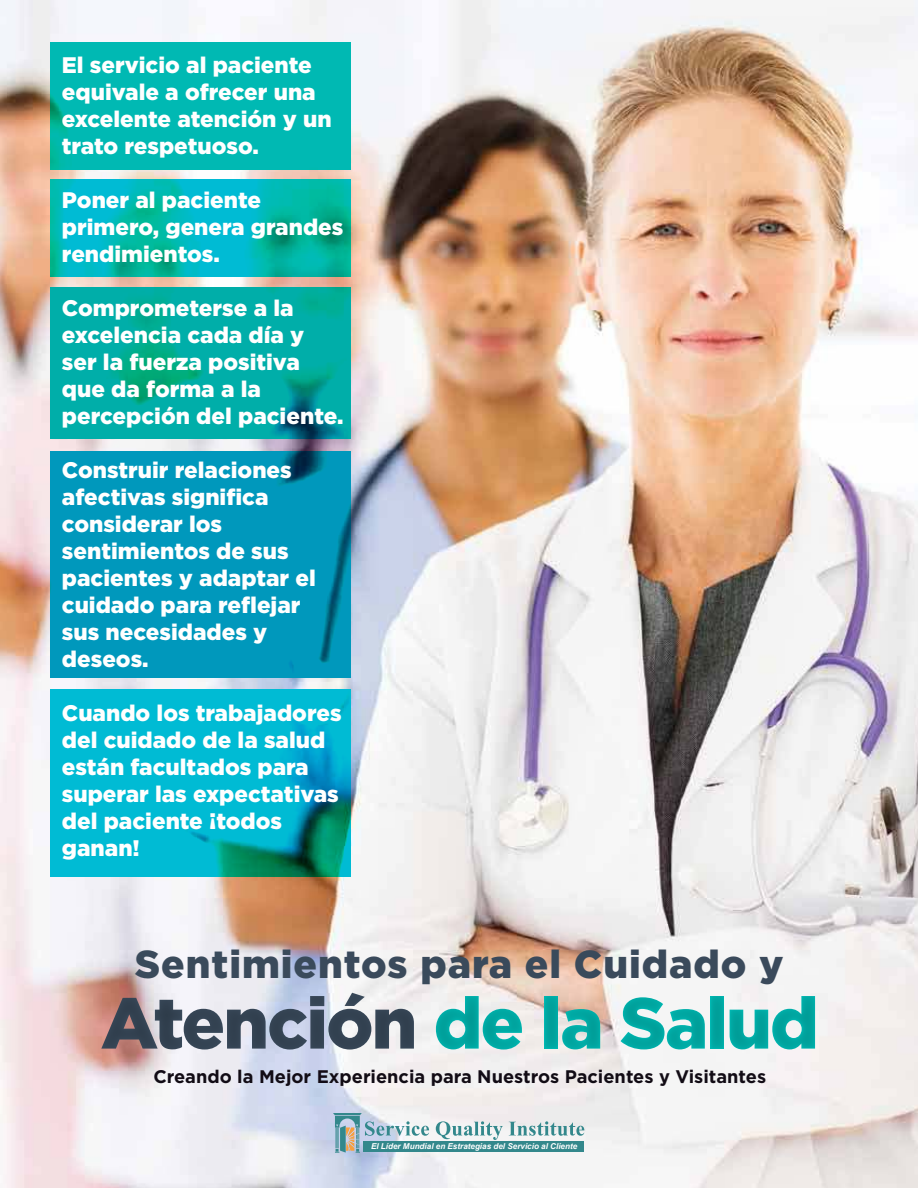
<style>
.page{position:relative;width:918px;height:1188px;background:#fff}
.page>*{position:absolute;margin:0;border:0;box-sizing:border-box;transform-origin:0 0}
.t1{font:900 72px "Gotham";letter-spacing:-.025em;color:#00b8b2}
.t2{font:900 39px "Gotham";letter-spacing:.025em;color:#3a4a5b}
.t3{font:900 22.5px/27px "Gotham";color:#fff}
.t4{font:700 18.15px "Gotham";color:#120c15}
.t5{font:italic 700 8.1px "Arial";color:#fff}
.s1{color:#3a4a5b}
</style>
<div class="page">
<img style="left:0;top:0;width:918px;height:1188px">
<div style="left:51px;top:42px;width:300px;height:127px;background:#00b9b3"></div>
<svg style="left:51px;top:180px;width:300px;height:97px;background:#00b6b4"></svg>
<svg style="left:51px;top:288px;width:300px;height:151px;background:#00a9a1"></svg>
<div style="left:51px;top:451px;width:300px;height:227px;background:#0098bc"></div>
<svg style="left:51px;top:690px;width:300px;height:187px;background:#00b1c6"></svg>
<svg style="left:333px;top:1113px;width:251px;height:40px"></svg>
<div style="left:364px;top:1141px;width:220px;height:10px;background:#33888c"></div>
<svg style="left:101px;top:993px;width:714px;height:57px"></svg>
<p class="t3" style="left:62px;top:53px;width:271px">El servicio al paciente equivale a ofrecer una excelente atención y un trato respetuoso.</p>
<p class="t3" style="left:62px;top:188px;width:283px">Poner al paciente primero, genera grandes rendimientos.</p>
<p class="t3" style="left:62px;top:296px;width:283px">Comprometerse a la excelencia cada día y ser la fuerza positiva que da forma a la percepción del paciente.</p>
<p class="t3" style="left:62px;top:458px;width:255px">Construir relaciones afectivas significa considerar los sentimientos de sus pacientes y adaptar el cuidado para reflejar sus necesidades y deseos.</p>
<p class="t3" style="left:62px;top:701px;width:281px">Cuando los trabajadores del cuidado de la salud están facultados para superar las expectativas del paciente ¡todos ganan!</p>
<h2 class="t2" style="left:135px;top:947px;width:650px">Sentimientos para el Cuidado y</h2>
<h1 class="t1" style="left:101px;top:991px;width:719px"><span class="s1">Atención</span> de la Salud</h1>
<p class="t4" style="left:153px;top:1069px;width:614px">Creando la Mejor Experiencia para Nuestros Pacientes y Visitantes</p>
<p class="t5" style="left:371px;top:1143px;width:208px">El Líder Mundial en Estrategias del Servicio al Cliente</p>
</div>
